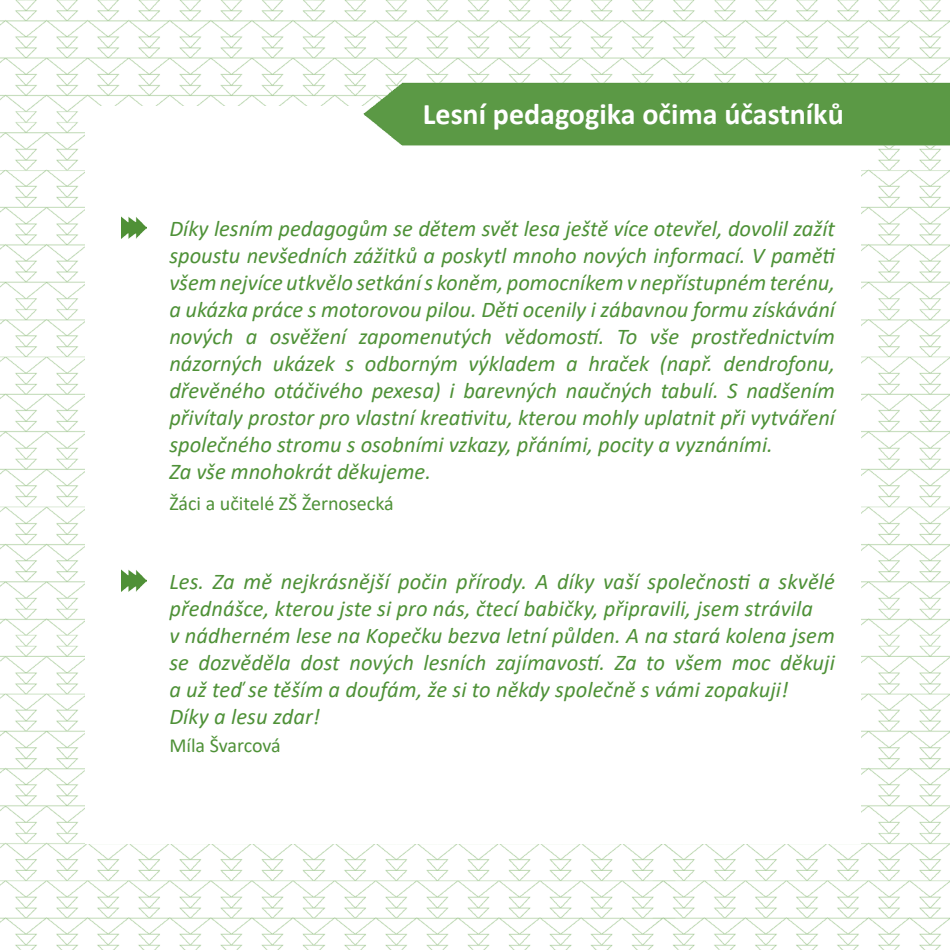
<style>
.page{position:relative;width:950px;height:950px;background:#fff}
.page>*{position:absolute;margin:0;border:0;box-sizing:border-box;transform-origin:0 0}
.t1{font:700 30px "Calibri";color:#fff}
.t2{font:italic 22.5px/27px "Calibri";color:#4e9137}
.t3{font:20px "Calibri";color:#4e9137}
</style>
<div class="page">
<img style="left:0;top:0;width:950px;height:950px">
<div style="left:85px;top:106px;width:775px;height:737px;background:#fff"></div>
<img style="left:359px;top:77px;width:591px;height:76px">
<img style="left:122px;top:216px;width:24px;height:23px">
<img style="left:122px;top:569px;width:24px;height:23px">
<h1 class="t1" style="left:423px;top:92px;width:422px">Lesní pedagogika očima účastníků</h1>
<p class="t2" style="left:169px;top:214px;width:667px">Díky lesním pedagogům se dětem svět lesa ještě více otevřel, dovolil zažít spoustu nevšedních zážitků a poskytl mnoho nových informací. V paměti všem nejvíce utkvělo setkání s koněm, pomocníkem v nepřístupném terénu, a ukázka práce s motorovou pilou. Děti ocenily i zábavnou formu získávání nových a osvěžení zapomenutých vědomostí. To vše prostřednictvím názorných ukázek s odborným výkladem a hraček (např. dendrofonu, dřevěného otáčivého pexesa) i barevných naučných tabulí. S nadšením přivítaly prostor pro vlastní kreativitu, kterou mohly uplatnit při vytváření společného stromu s osobními vzkazy, přáními, pocity a vyznáními.<br>Za vše mnohokrát děkujeme.</p>
<p class="t3" style="left:169px;top:489px;width:226px">Žáci a učitelé ZŠ Žernosecká</p>
<p class="t2" style="left:169px;top:567px;width:667px">Les. Za mě nejkrásnější počin přírody. A díky vaší společnosti a skvělé přednášce, kterou jste si pro nás, čtecí babičky, připravili, jsem strávila<br>v nádherném lese na Kopečku bezva letní půlden. A na stará kolena jsem se dozvěděla dost nových lesních zajímavostí. Za to všem moc děkuji a už teď se těším a doufám, že si to někdy společně s vámi zopakuji!<br>Díky a lesu zdar!</p>
<p class="t3" style="left:169px;top:731px;width:113px">Míla Švarcová</p>
</div>
